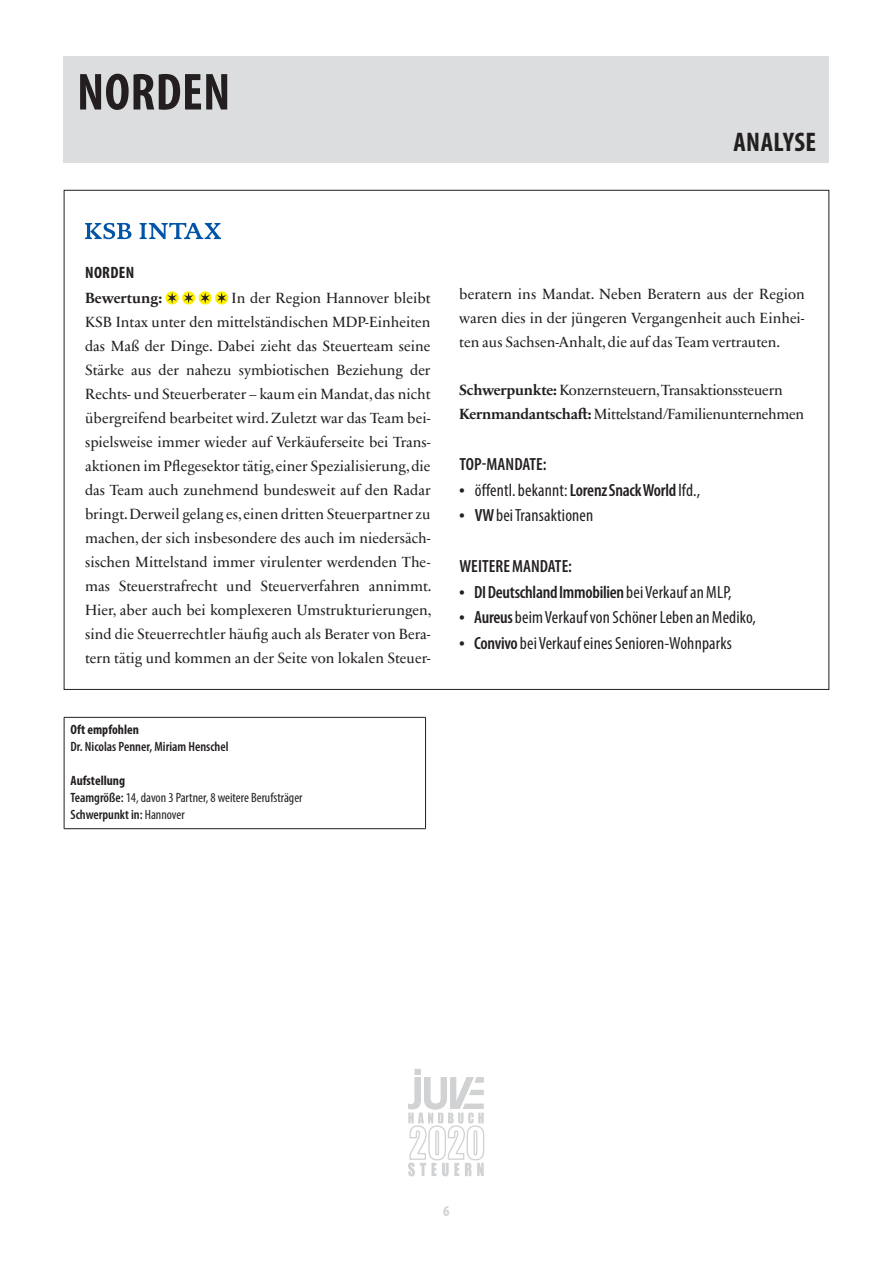
<style>
.page{position:relative;width:893px;height:1263px;background:#fff}
.page>*{position:absolute;margin:0;border:0;box-sizing:border-box;transform-origin:0 0}
.t1{font:700 condensed 52.5px "Myriad Pro";letter-spacing:.01em;color:#231f20}
.t2{font:700 condensed 27px "Myriad Pro";letter-spacing:.02em;color:#231f20}
.t3{font:condensed 17.7px "Myriad Pro";letter-spacing:.01em;color:#231f20}
.t4{font:600 condensed 17.7px "Myriad Pro";letter-spacing:-.015em;color:#231f20}
.t5{font:600 condensed 17.7px "Myriad Pro";letter-spacing:.005em;color:#231f20}
.t6{font:700 condensed 16.5px "Myriad Pro";letter-spacing:.02em;color:#231f20}
.t7{font:15px/24px "Sabon Next LT Pro";color:#231f20;text-align:justify}
.t8{font:15px/24px "Sabon Next LT Pro";letter-spacing:-.02em;color:#231f20}
.t9{font:700 15px "Sabon Next LT Pro";color:#231f20}
.t10{font:700 condensed 15px "Myriad Pro";color:#d1d2d4}
.t11{font:condensed 13.5px/17px "Myriad Pro";color:#231f20}
.t12{font:600 condensed 13.5px "Myriad Pro";color:#231f20}
.t13{font:700 condensed 13.5px "Myriad Pro";color:#231f20}
.s1{font-weight:700}
.s2{font-weight:600;font-size:21px}
.s3{font-weight:600}
.s4{font-size:21px}
.s5{font-weight:400}
</style>
<div class="page">
<svg style="left:408px;top:1069px;width:77px;height:107px"></svg>
<svg style="left:166px;top:291px;width:62px;height:13px"></svg>
<div style="left:64px;top:56px;width:765px;height:107px;background:#dcdddf"></div>
<hr style="left:64px;top:717px;width:362px;height:1px;background:#231f20">
<hr style="left:64px;top:718px;width:1px;height:110px;background:#231f20">
<hr style="left:425px;top:718px;width:1px;height:110px;background:#231f20">
<hr style="left:64px;top:828px;width:362px;height:1px;background:#231f20">
<svg style="left:85px;top:223px;width:46px;height:16px"></svg>
<svg style="left:140px;top:223px;width:81px;height:16px"></svg>
<h1 class="t1" style="left:77px;top:59px;width:155px">NORDEN</h1>
<h2 class="t2" style="left:733px;top:125px;width:84px">ANALYSE</h2>
<p class="t6" style="left:85px;top:262px;width:50px">NORDEN</p>
<p class="t9" style="left:85px;top:286px;width:79px">Bewertung:</p>
<p class="t7" style="left:85px;top:285px;width:348px;text-indent:147px">In der Region Hannover bleibt KSB Intax unter den mittelständischen MDP-Einheiten das Maß der Dinge. Dabei zieht das Steuerteam seine Stärke aus der nahezu symbiotischen Beziehung der Rechts- und Steuerberater – kaum ein Mandat, das nicht übergreifend bearbeitet wird. Zuletzt war das Team bei&shy;spielsweise immer wieder auf Verkäuferseite bei Trans&shy;aktionen im Pflegesektor tätig, einer Spezialisierung, die das Team auch zunehmend bundesweit auf den Radar bringt. Derweil gelang es, einen dritten Steuerpartner zu machen, der sich insbesondere des auch im niedersäch&shy;sischen Mittelstand immer virulenter werdenden The&shy;mas Steuerstrafrecht und Steuerverfahren annimmt.<br>Hier, aber auch bei komplexeren Umstrukturierungen, sind die Steuerrechtler häufig auch als Berater von Bera&shy;tern tätig und kommen an der Seite von lokalen Steuer-</p>
<p class="t7" style="left:459px;top:282px;width:347px">beratern ins Mandat. Neben Beratern aus der Region waren dies in der jüngeren Vergangenheit auch Einhei&shy;ten aus Sachsen-Anhalt, die auf das Team vertrauten.</p>
<p class="t8" style="left:459px;top:378px;width:346px"><span class="s1">Schwerpunkte:</span> Konzernsteuern, Transaktionssteuern<br><span class="s1">Kernmandantschaft:</span> Mittelstand/Familienunternehmen</p>
<p class="t5" style="left:459px;top:455px;width:89px">TOP-MANDATE:</p>
<p class="t3" style="left:459px;top:479px;width:242px"><span class="s2">•</span> öffentl. bekannt: <span class="s3">Lorenz Snack World</span> lfd.,</p>
<p class="t3" style="left:459px;top:505px;width:136px"><span class="s2">•</span> <span class="s3">VW</span> bei Transaktionen</p>
<p class="t5" style="left:459px;top:557px;width:114px">WEITERE MANDATE:</p>
<p class="t4" style="left:459px;top:582px;width:274px"><span class="s4">•</span> DI Deutschland Immobilien <span class="s5">bei Verkauf an MLP,</span></p>
<p class="t3" style="left:459px;top:607px;width:298px"><span class="s2">•</span> <span class="s3">Aureus</span> beim Verkauf von Schöner Leben an Mediko,</p>
<p class="t3" style="left:459px;top:632px;width:274px"><span class="s2">•</span> <span class="s3">Convivo</span> bei Verkauf eines Senioren-Wohnparks</p>
<p class="t13" style="left:70px;top:721px;width:70px">Oft empfohlen</p>
<p class="t12" style="left:70px;top:739px;width:160px">Dr. Nicolas Penner, Miriam Henschel</p>
<p class="t11" style="left:70px;top:772px;width:234px"><span class="s1">Aufstellung<br></span><span class="s3">Teamgröße:</span> 14, davon 3 Partner, 8 weitere Berufsträger<br><span class="s3">Schwerpunkt in:</span> Hannover</p>
<p class="t10" style="left:443px;top:1201px;width:8px">6</p>
</div>
